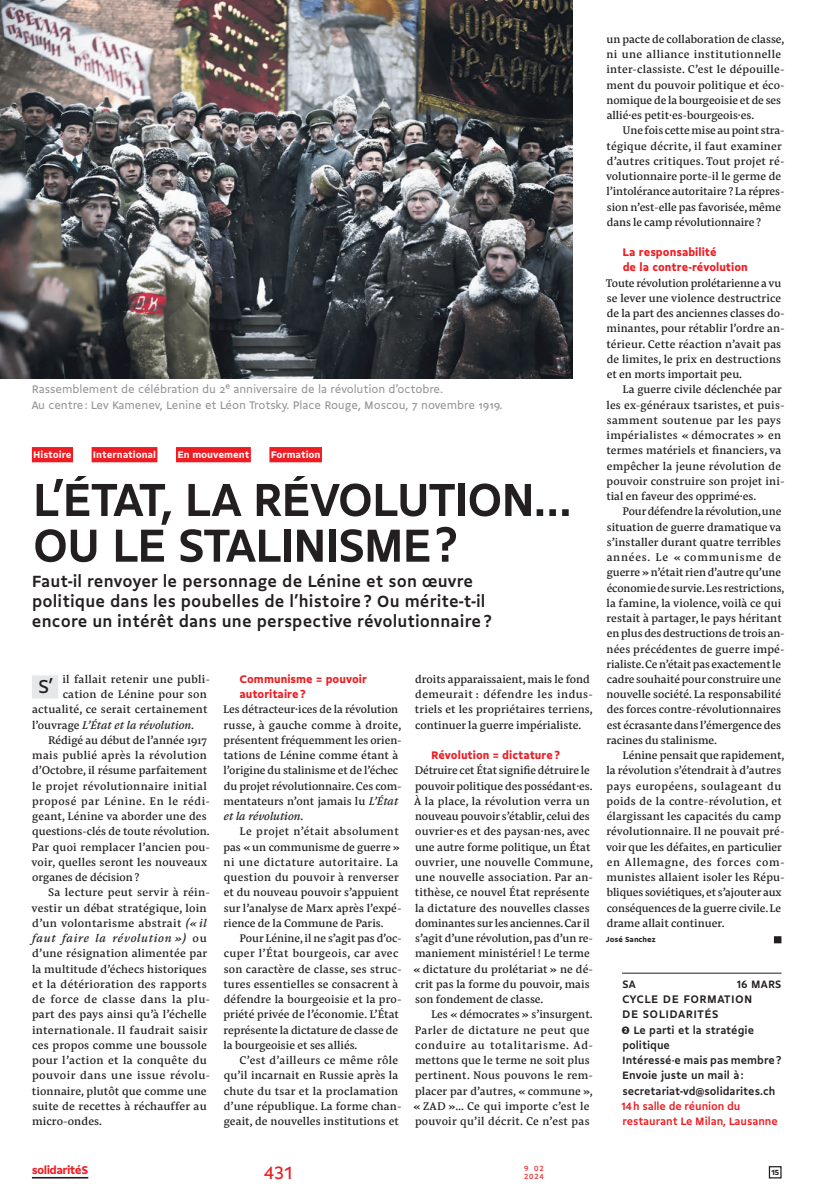
<style>
.page{position:relative;width:833px;height:1198px;background:#fff}
.page>*{position:absolute;margin:0;border:0;box-sizing:border-box;transform-origin:0 0}
.Titre_40{font:700 50px/45.8px "Gemeli";letter-spacing:-.045em;color:#231f20}
.Texte_100_lettrine{font:20.12px "Gemeli";color:#231f20}
.t1{font:19.38px "Gemeli";color:#ee1d23}
.Chapeau{font:700 17.5px/20.2px "Gemeli";letter-spacing:.005em;color:#231f20}
.Légendes{font:11.88px/15.2px "Gemeli";letter-spacing:-.01em;color:#939598}
.Intertitres{font:900 11.88px/15.2px "Gemeli";letter-spacing:.005em;color:#ee1d23}
.A_Titre{font:700 11.88px/15.2px "Gemeli";letter-spacing:.035em;color:#231f20}
.t2{font:700 11.88px "Gemeli Micro";letter-spacing:-.05em;color:#ee1d23}
.Texte_90{font:11.5px/15.2px "Pensum Pro";letter-spacing:.01em;color:#231f20}
.Texte_80{font:11.5px/15.2px "Pensum Pro";letter-spacing:-.005em;color:#231f20}
.Texte_110{font:11.5px/15.2px "Pensum Pro";letter-spacing:.015em;color:#231f20}
.Texte_100{font:11.5px/15.2px "Pensum Pro";letter-spacing:-.005em;color:#231f20}
.A_infos{font:700 11.5px/15.2px "Gemeli";color:#231f20}
.Texte_100_lettrine-2{font:11.5px "Pensum Pro";letter-spacing:.02em;color:#231f20}
.A_infos-2{font:700 11.5px/15.2px "Gemeli";letter-spacing:-.005em;color:#ee1d23}
.Texte_100_lettrine-3{font:italic 11.5px "Pensum Pro";color:#231f20}
.A_bandeau_dates_filet{font:700 11.5px "Gemeli";letter-spacing:.01em;color:#231f20}
.Rubrique{font:700 10px "Gemeli Micro";letter-spacing:-.01em;color:#fff}
.Signature_auteur_seul{font:700 7.75px "Gemeli Micro";letter-spacing:-.01em;color:#231f20}
.t3{font:7.75px/7.5px "Gemeli Micro";letter-spacing:.09em;color:#ee1d23}
.s1{font-style:normal}
.s2{font-style:italic}
</style>
<div class="page">
<div style="left:769px;top:1166px;width:12px;height:12px;border:1px solid #231f20"></div>
<hr style="left:32px;top:1177px;width:56px;height:1px;background:#231f20">
<div style="left:32px;top:675px;width:26px;height:23px;background:#e6e7e9"></div>
<div style="left:774px;top:936px;width:7px;height:7px;background:#231f20"></div>
<div style="left:32px;top:447px;width:41px;height:15px;background:#ee1d23"></div>
<div style="left:92px;top:447px;width:65px;height:15px;background:#ee1d23"></div>
<div style="left:176px;top:447px;width:75px;height:15px;background:#ee1d23"></div>
<div style="left:269px;top:447px;width:53px;height:15px;background:#ee1d23"></div>
<img style="left:0;top:0;width:572px;height:378px">
<hr style="left:622px;top:972px;width:159px;height:1px;background:#231f20">
<p class="Légendes" style="left:32px;top:381px;width:472px">Rassemblement de célébration du 2e anniversaire de la révolution d’octobre.<br>Au centre : Lev Kamenev, Lenine et Léon Trotsky. Place Rouge, Moscou, 7 novembre 1919.</p>
<p class="Rubrique" style="left:33px;top:448px;width:40px">Histoire</p>
<p class="Rubrique" style="left:93px;top:448px;width:65px">International</p>
<p class="Rubrique" style="left:177px;top:448px;width:74px">En mouvement</p>
<p class="Rubrique" style="left:271px;top:448px;width:51px">Formation</p>
<p class="Titre_40" style="left:32px;top:473px;width:541px">L’ÉTAT, LA RÉVOLUTION…<br>OU LE STALINISME ?</p>
<p class="Chapeau" style="left:32px;top:569px;width:461px">Faut-il renvoyer le personnage de Lénine et son œuvre politique dans les poubelles de l’histoire ? Ou mérite-t-il encore un intérêt dans une perspective révolutionnaire ?</p>
<p class="Texte_100_lettrine" style="left:39px;top:672px;width:16px">S’</p>
<p class="Texte_100_lettrine-2" style="left:62px;top:671px;width:149px">il fallait retenir une publi-</p>
<p class="Texte_100_lettrine-2" style="left:63px;top:686px;width:146px">cation de Lénine pour son</p>
<p class="Texte_100_lettrine-2" style="left:32px;top:701px;width:177px">actualité, ce serait certainement</p>
<p class="Texte_100_lettrine-3" style="left:32px;top:717px;width:164px"><span class="s1">l’ouvrage</span> L’État et la révolution<span class="s1">.</span></p>
<p class="Texte_90" style="left:32px;top:732px;width:180px;text-indent:17px">Rédigé au début de l’année 1917 mais publié après la révolution d’Octobre, il résume parfaitement le projet révolutionnaire initial proposé par Lénine. En le rédi&shy;geant, Lénine va aborder une des questions-clés de toute révolution.<br>Par quoi remplacer l’ancien pou&shy;voir, quelles seront les nouveaux organes de décision ?</p>
<p class="Texte_110" style="left:32px;top:884px;width:180px;text-indent:17px">Sa lecture peut servir à réin&shy;vestir un débat stratégique, loin d’un volontarisme abstrait <span class="s2">(« il faut faire la révolution »)</span> ou d’une résignation alimentée par la multitude d’échecs historiques et la détérioration des rapports de force de classe dans la plu&shy;part des pays ainsi qu’à l’échelle internationale. Il faudrait saisir ces propos comme une boussole pour l’action et la conquête du pouvoir dans une issue révolu&shy;tionnaire, plutôt que comme une suite de recettes à réchauffer au micro-ondes.</p>
<p class="Intertitres" style="left:239px;top:670px;width:129px">Communisme = pouvoir autoritaire ?</p>
<p class="Texte_100" style="left:223px;top:702px;width:180px">Les détracteur·ices de la révolution russe, à gauche comme à droite, présentent fréquemment les orien&shy;tations de Lénine comme étant à l’origine du stalinisme et de l’échec du projet révolutionnaire. Ces com&shy;mentateurs n’ont jamais lu <span class="s2">L’État et la révolution</span>.</p>
<p class="Texte_90" style="left:223px;top:823px;width:180px;text-indent:16px">Le projet n’était absolument pas « un communisme de guerre » ni une dictature autoritaire. La question du pouvoir à renverser et du nouveau pouvoir s’appuient sur l’analyse de Marx après l’expé&shy;rience de la Commune de Paris.</p>
<p class="Texte_90" style="left:223px;top:930px;width:180px;text-indent:16px">Pour Lénine, il ne s’agit pas d’oc&shy;cuper l’État bourgeois, car avec son caractère de classe, ses struc&shy;tures essentielles se consacrent à défendre la bourgeoisie et la pro&shy;priété privée de l’économie. L’État représente la dictature de classe de la bourgeoisie et ses alliés.</p>
<p class="Texte_90" style="left:224px;top:1052px;width:179px;text-indent:16px">C’est d’ailleurs ce même rôle qu’il incarnait en Russie après la chute du tsar et la proclamation d’une république. La forme chan&shy;geait, de nouvelles institutions et</p>
<p class="Texte_90" style="left:415px;top:671px;width:180px">droits apparaissaient, mais le fond demeurait : défendre les indus&shy;triels et les propriétaires terriens, continuer la guerre impérialiste.</p>
<p class="Intertitres" style="left:431px;top:747px;width:130px">Révolution = dictature ?</p>
<p class="Texte_90" style="left:413px;top:763px;width:181px">Détruire cet État signifie détruire le pouvoir politique des possédant·es.<br>À la place, la révolution verra un nouveau pouvoir s’établir, celui des ouvrier·es et des paysan·nes, avec une autre forme politique, un État ouvrier, une nouvelle Commune, une nouvelle association. Par an&shy;tithèse, ce nouvel État représente la dictature des nouvelles classes dominantes sur les anciennes. Car il s’agit d’une révolution, pas d’un re&shy;maniement ministériel ! Le terme « dictature du prolétariat » ne dé&shy;crit pas la forme du pouvoir, mais son fondement de classe.</p>
<p class="Texte_90" style="left:413px;top:1006px;width:181px;text-indent:18px">Les « démocrates » s’insurgent.<br>Parler de dictature ne peut que conduire au totalitarisme. Ad&shy;mettons que le terme ne soit plus pertinent. Nous pouvons le rem&shy;placer par d’autres, « commune », « ZAD »… Ce qui importe c’est le pouvoir qu’il décrit. Ce n’est pas</p>
<p class="Texte_90" style="left:606px;top:31px;width:180px">un pacte de collaboration de classe, ni une alliance institutionnelle inter-classiste. C’est le dépouille&shy;ment du pouvoir politique et éco&shy;nomique de la bourgeoisie et de ses allié·es petit·es-bourgeois·es.</p>
<p class="Texte_80" style="left:606px;top:123px;width:180px;text-indent:17px">Une fois cette mise au point stra&shy;tégique décrite, il faut examiner d’autres critiques. Tout projet ré&shy;volutionnaire porte-il le germe de l’intolérance autoritaire ? La répres&shy;sion n’est-elle pas favorisée, même dans le camp révolutionnaire ?</p>
<p class="Intertitres" style="left:622px;top:244px;width:127px">La responsabilité<br>de la contre-révolution</p>
<p class="Texte_90" style="left:606px;top:275px;width:180px">Toute révolution prolétarienne a vu se lever une violence destructrice de la part des anciennes classes do&shy;minantes, pour rétablir l’ordre an&shy;térieur. Cette réaction n’avait pas de limites, le prix en destructions et en morts importait peu.</p>
<p class="Texte_90" style="left:606px;top:382px;width:180px;text-indent:16px">La guerre civile déclenchée par les ex-généraux tsaristes, et puis&shy;samment soutenue par les pays impérialistes « démocrates » en termes matériels et financiers, va empêcher la jeune révolution de pouvoir construire son projet ini&shy;tial en faveur des opprimé·es.</p>
<p class="Texte_80" style="left:606px;top:504px;width:180px;text-indent:16px">Pour défendre la révolution, une situation de guerre dramatique va s’installer durant quatre terribles années. Le « communisme de guerre » n’était rien d’autre qu’une économie de survie. Les restrictions, la famine, la violence, voilà ce qui restait à partager, le pays héritant en plus des destructions de trois an&shy;nées précédentes de guerre impé&shy;rialiste. Ce n’était pas exactement le cadre souhaité pour construire une nouvelle société. La responsabilité des forces contre-révolutionnaires est écrasante dans l’émergence des racines du stalinisme.</p>
<p class="Texte_90" style="left:606px;top:747px;width:180px;text-indent:17px">Lénine pensait que rapidement, la révolution s’étendrait à d’autres pays européens, soulageant du poids de la contre-révolution, et élargissant les capacités du camp révolutionnaire. Il ne pouvait pré&shy;voir que les défaites, en particulier en Allemagne, des forces com&shy;munistes allaient isoler les Répu&shy;bliques soviétiques, et s’ajouter aux conséquences de la guerre civile. Le drame allait continuer.</p>
<p class="Signature_auteur_seul" style="left:606px;top:934px;width:51px">José Sanchez</p>
<p class="A_bandeau_dates_filet" style="left:622px;top:976px;width:15px">SA</p>
<p class="A_bandeau_dates_filet" style="left:737px;top:976px;width:46px">16 MARS</p>
<p class="A_Titre" style="left:622px;top:990px;width:132px">CYCLE DE FORMATION<br>DE SOLIDARITÉS</p>
<p class="A_infos" style="left:621px;top:1021px;width:134px">➋ Le parti et la stratégie politique</p>
<p class="A_infos" style="left:622px;top:1052px;width:161px">Intéressé·e mais pas membre ?<br>Envoie juste un mail à :</p>
<p class="A_infos" style="left:622px;top:1082px;width:154px">secretariat-vd@solidarites.ch</p>
<p class="A_infos-2" style="left:621px;top:1097px;width:158px">14 h salle de réunion du restaurant Le Milan, Lausanne</p>
<p class="t2" style="left:32px;top:1161px;width:58px">solidaritéS</p>
<h3 class="t1" style="left:264px;top:1158px;width:32px">431</h3>
<p class="Signature_auteur_seul" style="left:771px;top:1167px;width:9px">15</p>
<p class="t3" style="left:524px;top:1164px;width:21px">9 02<br>2024</p>
</div>
